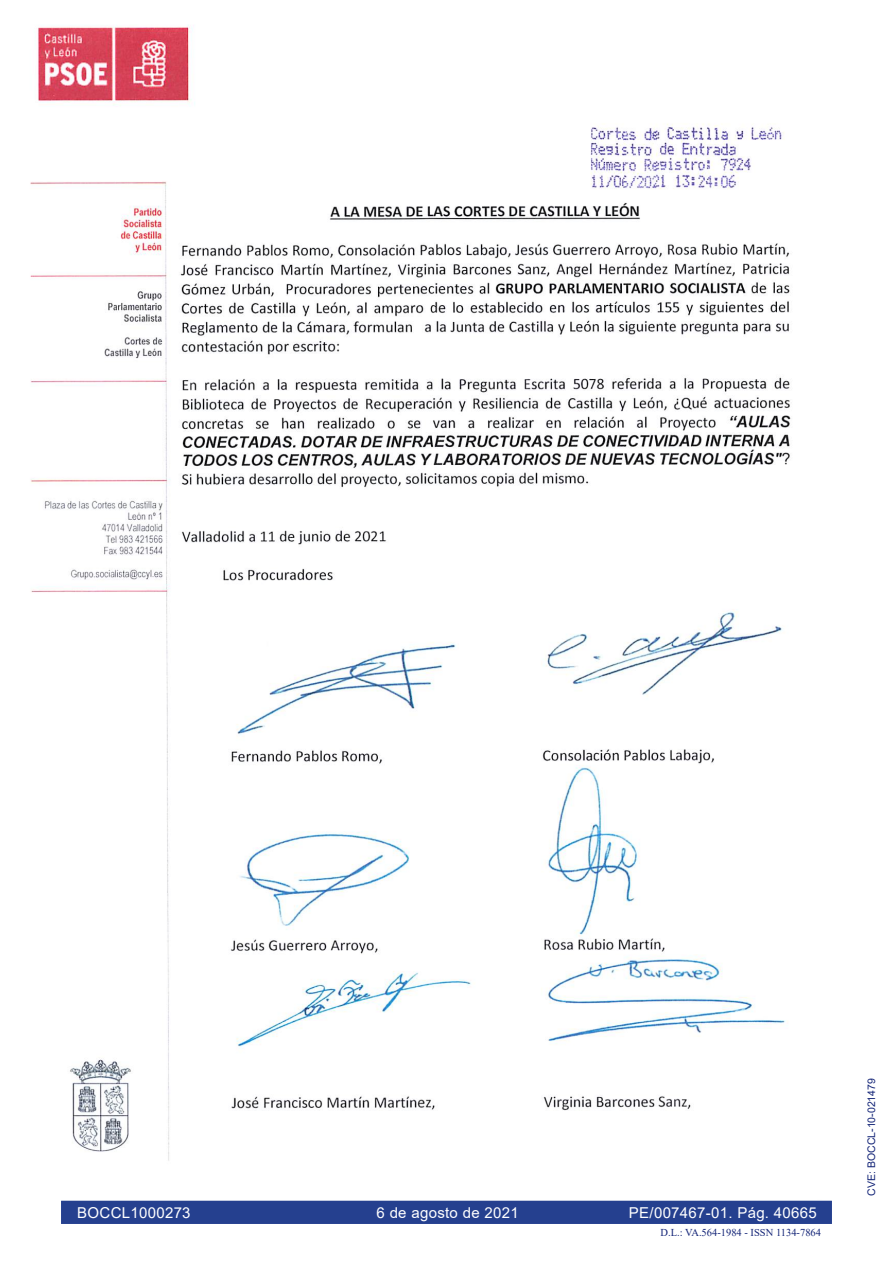
<style>
.page{position:relative;width:893px;height:1263px;background:#fff}
.page>*{position:absolute;margin:0;border:0;box-sizing:border-box;transform-origin:0 0}
.E_CVE{font:15px "Arial";letter-spacing:.02em;color:#fff}
.t1{font:10.5px "Times New Roman";color:#132477}
.t2{font:10.5px "Arial";color:#132477}
</style>
<div class="page">
<div style="left:60px;top:1200px;width:773px;height:25px;background:#25408f"></div>
<div style="left:60px;top:1199px;width:773px;height:26px;border:2px solid #fff"></div>
<img style="left:30px;top:25px;width:803px;height:1175px">
<p class="E_CVE" style="left:77px;top:1202px;width:115px">BOCCL1000273</p>
<p class="E_CVE" style="left:377px;top:1202px;width:144px">6 de agosto de 2021</p>
<p class="E_CVE" style="left:629px;top:1202px;width:189px">PE/007467-01. Pág. 40665</p>
<p class="t1" style="left:661px;top:1225px;width:162px">D.L.: VA.564-1984 - ISSN 1134-7864</p>
<p class="t2" style="left:864px;top:1195px;width:119px;rotate:-90deg">CVE: BOCCL-10-021479</p>
</div>
